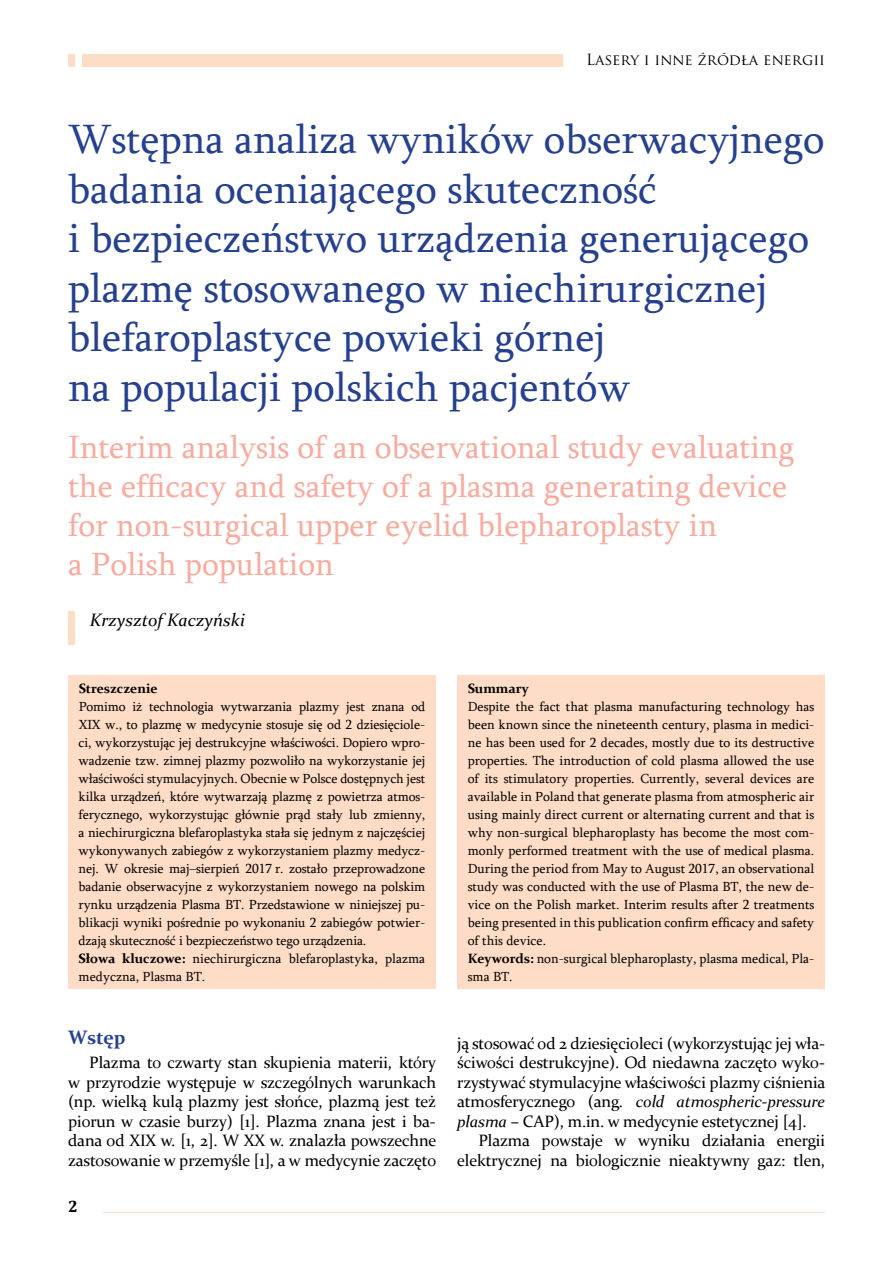
<style>
.page{position:relative;width:893px;height:1263px;background:#fff}
.page>*{position:absolute;margin:0;border:0;box-sizing:border-box;transform-origin:0 0}
.t1{font:42px/49.5px "Sylfaen";color:#25408f}
.t2{font:33px/39px "Sylfaen";color:#f8ab9e}
.t3{font:700 19.5px "Constantia";color:#25408f}
.t4{font:italic 18px "Constantia";color:#000}
.t5{font:16.5px/19.5px "Constantia";letter-spacing:-.01em;color:#000;text-align:justify}
.t6{font:700 16.5px "Cambria";color:#000}
.t7{font:15px "Trajan Pro";color:#000}
.t8{font:13.5px/18px "Sylfaen";color:#000}
.t9{font:700 13.5px "Constantia";color:#000}
.s1{font-family:"Constantia";font-weight:700}
.s2{font-style:italic}
</style>
<div class="page">
<div style="left:68px;top:54px;width:6px;height:12px;background:#fedcc6"></div>
<div style="left:82px;top:54px;width:480px;height:12px;background:#fedcc6"></div>
<hr style="left:102px;top:1212px;width:723px;height:1px;background:#fedcc6">
<div style="left:68px;top:675px;width:368px;height:313px;background:#fedcc6"></div>
<div style="left:457px;top:675px;width:368px;height:313px;background:#fedcc6"></div>
<div style="left:68px;top:612px;width:6px;height:33px;background:#fedcc6"></div>
<p class="t7" style="left:586px;top:50px;width:240px">Lasery i inne źródła energii</p>
<h1 class="t1" style="left:68px;top:113px;width:758px">Wstępna analiza wyników obserwacyjnego badania oceniającego skuteczność<br>i bezpieczeństwo urządzenia generującego plazmę stosowanego w niechirurgicznej blefaroplastyce powieki górnej<br>na populacji polskich pacjentów</h1>
<h2 class="t2" style="left:68px;top:426px;width:728px">Interim analysis of an observational study evaluating the efficacy and safety of a plasma generating device for non-surgical upper eyelid blepharoplasty in<br>a Polish population</h2>
<h3 class="t4" style="left:90px;top:607px;width:157px">Krzysztof Kaczyński</h3>
<p class="t9" style="left:79px;top:679px;width:81px">Streszczenie</p>
<p class="t8" style="left:79px;top:697px;width:348px">Pomimo iż technologia wytwarzania plazmy jest znana od XIX w., to plazmę w medycynie stosuje się od 2 dziesięciole&shy;ci, wykorzystując jej destrukcyjne właściwości. Dopiero wpro&shy;wadzenie tzw. zimnej plazmy pozwoliło na wykorzystanie jej właściwości stymulacyjnych. Obecnie w Polsce dostępnych jest kilka urządzeń, które wytwarzają plazmę z powietrza atmos&shy;ferycznego, wykorzystując głównie prąd stały lub zmienny, a niechirurgiczna blefaroplastyka stała się jednym z najczęściej wykonywanych zabiegów z wykorzystaniem plazmy medycz&shy;nej. W okresie maj–sierpień 2017 r. zostało przeprowadzone badanie obserwacyjne z wykorzystaniem nowego na polskim rynku urządzenia Plasma BT. Przedstawione w niniejszej pu&shy;blikacji wyniki pośrednie po wykonaniu 2 zabiegów potwier&shy;dzają skuteczność i bezpieczeństwo tego urządzenia.<br><span class="s1">Słowa kluczowe:</span> niechirurgiczna blefaroplastyka, plazma medyczna, Plasma BT.</p>
<h3 class="t3" style="left:68px;top:1024px;width:59px">Wstęp</h3>
<p class="t5" style="left:68px;top:1052px;width:370px;text-indent:21px">Plazma to czwarty stan skupienia materii, który w przyrodzie występuje w szczególnych warunkach (np. wielką kulą plazmy jest słońce, plazmą jest też piorun w czasie burzy) [1]. Plazma znana jest i ba&shy;dana od XIX w. [1, 2]. W XX w. znalazła powszechne zastosowanie w przemyśle [1], a w medycynie zaczęto</p>
<p class="t6" style="left:68px;top:1196px;width:11px">2</p>
<p class="t9" style="left:468px;top:679px;width:63px">Summary</p>
<p class="t8" style="left:468px;top:697px;width:348px">Despite the fact that plasma manufacturing technology has been known since the nineteenth century, plasma in medici&shy;ne has been used for 2 decades, mostly due to its destructive properties. The introduction of cold plasma allowed the use of its stimulatory properties. Currently, several devices are available in Poland that generate plasma from atmospheric air using mainly direct current or alternating current and that is why non-surgical blepharoplasty has become the most com&shy;monly performed treatment with the use of medical plasma.<br>During the period from May to August 2017, an observational study was conducted with the use of Plasma BT, the new de&shy;vice on the Polish market. Interim results after 2 treatments being presented in this publication confirm efficacy and safety of this device.<br><span class="s1">Keywords:</span> non-surgical blepharoplasty, plasma medical, Pla&shy;sma BT.</p>
<p class="t5" style="left:457px;top:1032px;width:370px">ją stosować od 2 dziesięcioleci (wykorzystując jej wła&shy;ściwości destrukcyjne). Od niedawna zaczęto wyko&shy;rzystywać stymulacyjne właściwości plazmy ciśnienia atmosferycznego (ang. <span class="s2">cold atmospheric-pressure plasma</span> – CAP), m.in. w medycynie estetycznej [4].</p>
<p class="t5" style="left:457px;top:1130px;width:369px;text-align:right">Plazma powstaje w wyniku działania energii elektrycznej na biologicznie nieaktywny gaz: tlen,</p>
</div>
